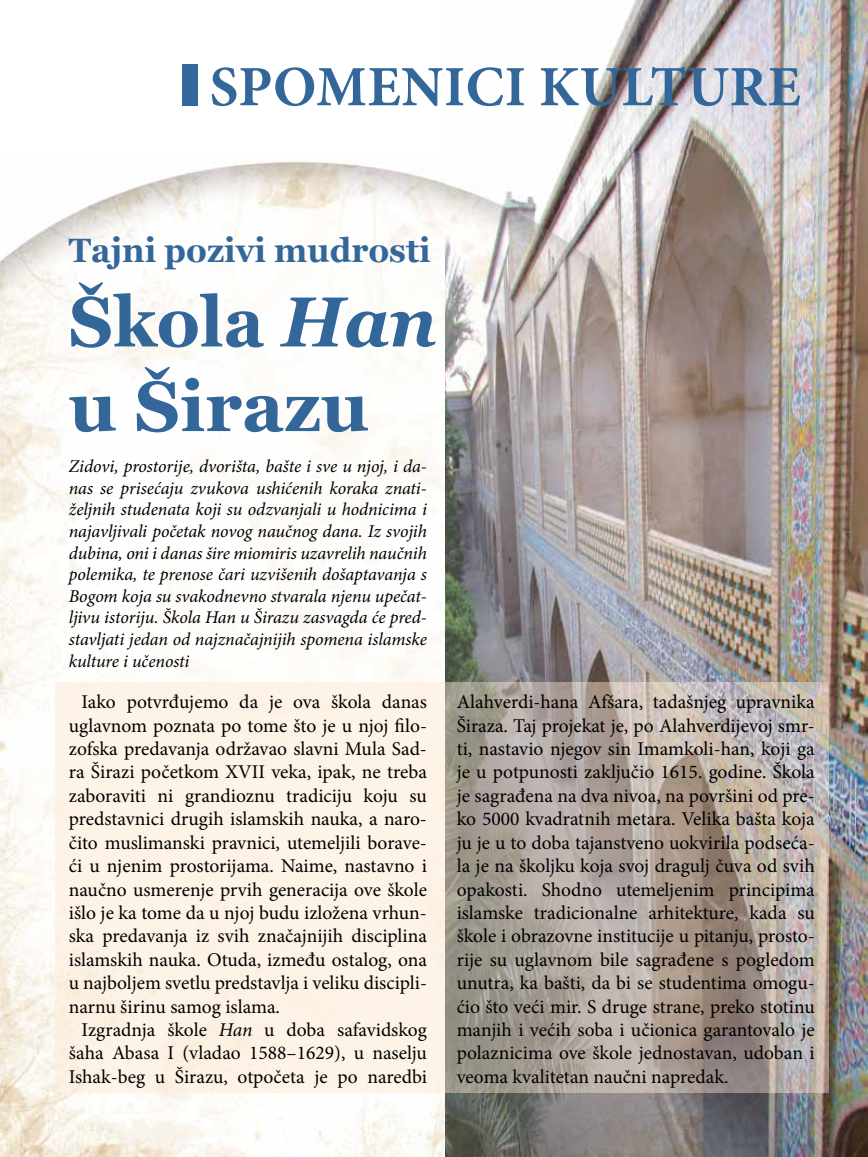
<style>
.page{position:relative;width:868px;height:1157px;background:#fff}
.page>*{position:absolute;margin:0;border:0;box-sizing:border-box;transform-origin:0 0}
.t1{font:700 70.5px/84.6px "Georgia";color:#33679a}
.t2{font:700 57px "Minion Pro";letter-spacing:.01em;color:#33679a}
.t3{font:700 33.75px "Georgia";color:#33679a}
.t4{font:19.5px/23.4px "Minion Pro";color:#000;text-align:justify}
.t5{font:italic 18px/21.6px "Minion Pro";letter-spacing:-.005em;color:#000;text-align:justify}
.s1{font-style:italic}
</style>
<div class="page">
<div style="left:183px;top:64px;width:15px;height:41px;background:#34689b"></div>
<img style="left:566px;top:0;width:301px;height:1157px">
<img style="left:0;top:161px;width:354px;height:560px">
<img style="left:354px;top:153px;width:354px;height:529px">
<img style="left:0;top:740px;width:100px;height:417px">
<img style="left:100px;top:1092px;width:345px;height:65px">
<img style="left:445px;top:1092px;width:263px;height:65px">
<img style="left:55px;top:682px;width:773px;height:410px">
<h2 class="t2" style="left:209px;top:47px;width:592px">SPOMENICI KULTURE</h2>
<h3 class="t3" style="left:69px;top:231px;width:363px">Tajni pozivi mudrosti</h3>
<h1 class="t1" style="left:69px;top:280px;width:369px">Škola <span class="s1">Han </span>u Širazu</h1>
<p class="t5" style="left:69px;top:455px;width:359px">Zidovi, prostorije, dvorišta, bašte i sve u njoj, i da&shy;nas se prisećaju zvukova ushićenih koraka znati&shy;željnih studenata koji su odzvanjali u hodnicima i najavljivali početak novog naučnog dana. Iz svojih dubina, oni i danas šire miomiris uzavrelih naučnih polemika, te prenose čari uzvišenih došaptavanja s Bogom koja su svakodnevno stvarala njenu upečat&shy;ljivu istoriju. Škola Han u Širazu zasvagda će pred&shy;stavljati jedan od najznačajnijih spomena islamske kulture i učenosti</p>
<p class="t4" style="left:69px;top:690px;width:359px;text-indent:13px">Iako potvrđujemo da je ova škola danas uglavnom poznata po tome što je u njoj filo&shy;zofska predavanja održavao slavni Mula Sad&shy;ra Širazi početkom XVII veka, ipak, ne treba zaboraviti ni grandioznu tradiciju koju su predstavnici drugih islamskih nauka, a naro&shy;čito muslimanski pravnici, utemeljili borave&shy;ći u njenim prostorijama. Naime, nastavno i nau čno usmerenje prvih generacija ove škole išlo je ka tome da u njoj budu izložena vrhun&shy;ska predavanja iz svih značajnijih disciplina islamskih nauka. Otuda, između ostalog, ona u najboljem svetlu predstavlja i veliku discipli&shy;narnu širinu samog islama.</p>
<p class="t4" style="left:69px;top:1018px;width:359px;text-indent:13px">Izgradnja škole <span class="s1">Han</span> u doba safavidskog šaha Abasa I (vladao 1588–1629), u naselju Ishak-beg u Širazu, otpočeta je po naredbi</p>
<p class="t4" style="left:456px;top:690px;width:359px">Alah verdi-hana Afšara, tadašnjeg upravnika Širaza. Taj projekat je, po Alahverdijevoj smr&shy;ti, nastavio njegov sin Imamkoli-han, koji ga je u potpunosti zaključio 1615. godine. Škola je sagrađena na dva nivoa, na površini od pre&shy;ko 5000 kvadratnih metara. Velika bašta koja ju je u to doba tajanstveno uokvirila podseća&shy;la je na školjku koja svoj dragulj čuva od svih opakosti. Shodno utemeljenim principima islamske tradicionalne arhitekture, kada su škole i obrazovne institucije u pitanju, prosto&shy;rije su uglavnom bile sagrađene s pogledom unutra, ka bašti, da bi se studentima omogu&shy;ćio što veći mir. S druge strane, preko stotinu manjih i većih soba i učionica garantovalo je polaznicima ove škole jednostavan, udoban i veoma kvalitetan naučni napredak.</p>
</div>
